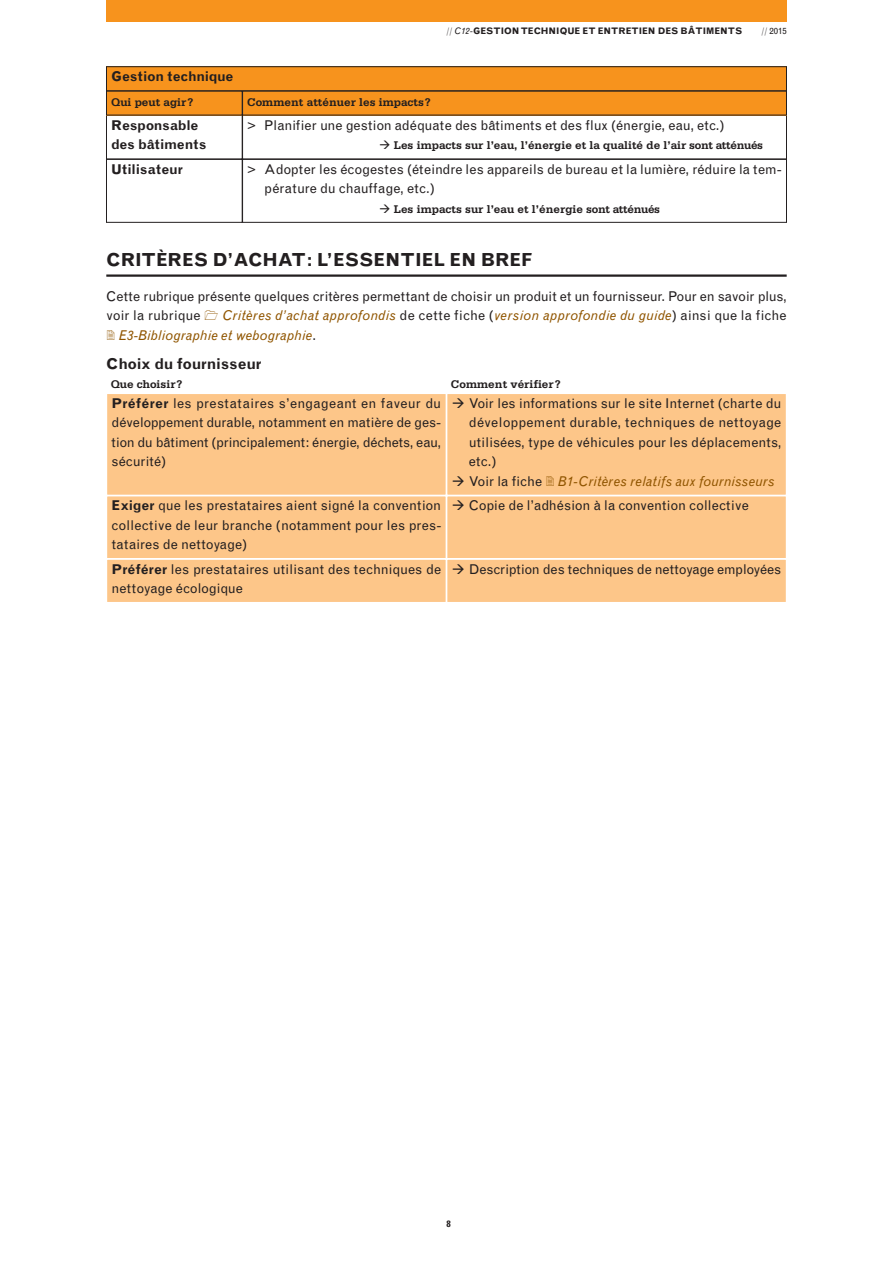
<style>
.page{position:relative;width:893px;height:1263px;background:#fff}
.page>*{position:absolute;margin:0;border:0;box-sizing:border-box;transform-origin:0 0}
.t1{font:700 18px "Grotesque";color:#231f20}
.t2{font:700 15px "Grotesque";letter-spacing:-.015em;color:#231f20}
.t3{font:13.5px/19.5px "Grotesque";letter-spacing:-.005em;color:#231f20}
.t4{font:italic 13.5px/19.5px "Grotesque";letter-spacing:.02em;color:#905500}
.t5{font:700 13.5px/19.5px "Grotesque";letter-spacing:-.01em;color:#231f20}
.t6{font:700 11.7px "Serifa";color:#231f20}
.t7{font:700 9px "Grotesque";color:#231f20}
.t8{font:9px "Grotesque";color:#231f20}
.s1{font-weight:300}
.s2{font-weight:400;font-style:italic}
.s3{font-style:normal;color:#231f20}
.s4{font-weight:700}
.s5{font-style:italic;color:#905500}
</style>
<div class="page">
<hr style="left:106px;top:274px;width:681px;height:3px;background:#231f20">
<div style="left:106px;top:159px;width:136px;height:64px;border:1px solid #231f20"></div>
<div style="left:242px;top:159px;width:545px;height:64px;border:1px solid #231f20"></div>
<div style="left:107px;top:394px;width:339px;height:101px;background:#fdc689"></div>
<div style="left:106px;top:393px;width:340px;height:103px;border:1px solid #fff"></div>
<div style="left:447px;top:394px;width:339px;height:101px;background:#fdc689"></div>
<div style="left:446px;top:393px;width:341px;height:103px;border:1px solid #fff"></div>
<div style="left:107px;top:496px;width:339px;height:62px;background:#fdc689"></div>
<div style="left:106px;top:496px;width:340px;height:63px;border:1px solid #fff"></div>
<div style="left:447px;top:496px;width:339px;height:62px;background:#fdc689"></div>
<div style="left:446px;top:496px;width:341px;height:63px;border:1px solid #fff"></div>
<div style="left:107px;top:560px;width:339px;height:42px;background:#fdc689"></div>
<div style="left:106px;top:559px;width:340px;height:44px;border:1px solid #fff"></div>
<div style="left:447px;top:560px;width:339px;height:42px;background:#fdc689"></div>
<div style="left:446px;top:559px;width:341px;height:44px;border:1px solid #fff"></div>
<div style="left:106px;top:91px;width:136px;height:24px;background:#f7931d"></div>
<div style="left:243px;top:91px;width:543px;height:24px;background:#f7931d"></div>
<div style="left:106px;top:67px;width:680px;height:24px;background:#f7931d"></div>
<div style="left:106px;top:67px;width:681px;height:24px;border:1px solid #231f20"></div>
<div style="left:106px;top:0;width:681px;height:21px;background:#f7931d"></div>
<p class="t5" style="left:111px;top:68px;width:124px">Gestion technique</p>
<p class="t6" style="left:111px;top:98px;width:84px">Qui peut agir?</p>
<p class="t6" style="left:247px;top:98px;width:185px">Comment atténuer les impacts?</p>
<p class="t7" style="left:446px;top:28px;width:297px"><span class="s1">//</span> <span class="s2">C12-</span>GESTION TECHNIQUE ET ENTRETIEN DES BÂTIMENTS</p>
<p class="t8" style="left:761px;top:28px;width:27px"><span class="s1">//</span> 2015</p>
<p class="t5" style="left:111px;top:117px;width:97px">Responsable des bâtiments</p>
<p class="t3" style="left:247px;top:117px;width:479px">&gt; Planifier une gestion adéquate des bâtiments et des flux (énergie, eau, etc.)</p>
<p class="t6" style="left:394px;top:142px;width:371px">Les impacts sur l’eau, l’énergie et la qualité de l’air sont atténués</p>
<p class="t5" style="left:111px;top:160px;width:73px">Utilisateur</p>
<p class="t3" style="left:264px;top:160px;width:519px;text-indent:-17px">&gt; Adopter les écogestes (éteindre les appareils de bureau et la lumière, réduire la tem&shy;pérature du chauffage, etc.)</p>
<p class="t6" style="left:394px;top:205px;width:268px">Les impacts sur l’eau et l’énergie sont atténués</p>
<h1 class="t1" style="left:106px;top:253px;width:428px">CRITÈRES D’ACHAT: L’ESSENTIEL EN BREF</h1>
<p class="t3" style="left:106px;top:287px;width:682px">Cette rubrique présente quelques critères permettant de choisir un produit et un fournisseur. Pour en savoir plus, voir la rubrique</p>
<p class="t4" style="left:119px;top:307px;width:669px;text-indent:103px">Critères d’achat approfondis <span class="s3">de cette fiche (</span>version approfondie du guide<span class="s3">) ainsi que la fiche<br></span>E3-Bibliographie et webographie<span class="s3">.</span></p>
<p class="t2" style="left:106px;top:358px;width:157px">Choix du fournisseur</p>
<p class="t6" style="left:111px;top:381px;width:73px">Que choisir?</p>
<p class="t6" style="left:451px;top:381px;width:111px">Comment vérifier?</p>
<p class="t3" style="left:112px;top:394px;width:331px;text-align:justify"><span class="s4">Préférer</span> les prestataires s’engageant en faveur du développement durable, notamment en matière de ges&shy;tion du bâtiment (principalement: énergie, déchets, eau, sécurité)</p>
<p class="t3" style="left:469px;top:394px;width:314px">Voir les informations sur le site Internet (charte du développement durable, techniques de nettoyage utilisées, type de véhicules pour les déplacements, etc.)<br>Voir la fiche <span class="s5">B1-Critères relatifs aux fournisseurs</span></p>
<p class="t3" style="left:112px;top:497px;width:331px;text-align:justify"><span class="s4">Exiger</span> que les prestataires aient signé la convention collective de leur branche (notamment pour les pres&shy;tataires de nettoyage)</p>
<p class="t3" style="left:469px;top:497px;width:282px">Copie de l’adhésion à la convention collective</p>
<p class="t3" style="left:112px;top:560px;width:331px"><span class="s4">Préférer</span> les prestataires utilisant des techniques de nettoyage écologique</p>
<p class="t3" style="left:469px;top:560px;width:314px">Description des techniques de nettoyage employées</p>
<p class="t7" style="left:446px;top:1220px;width:6px">8</p>
</div>
